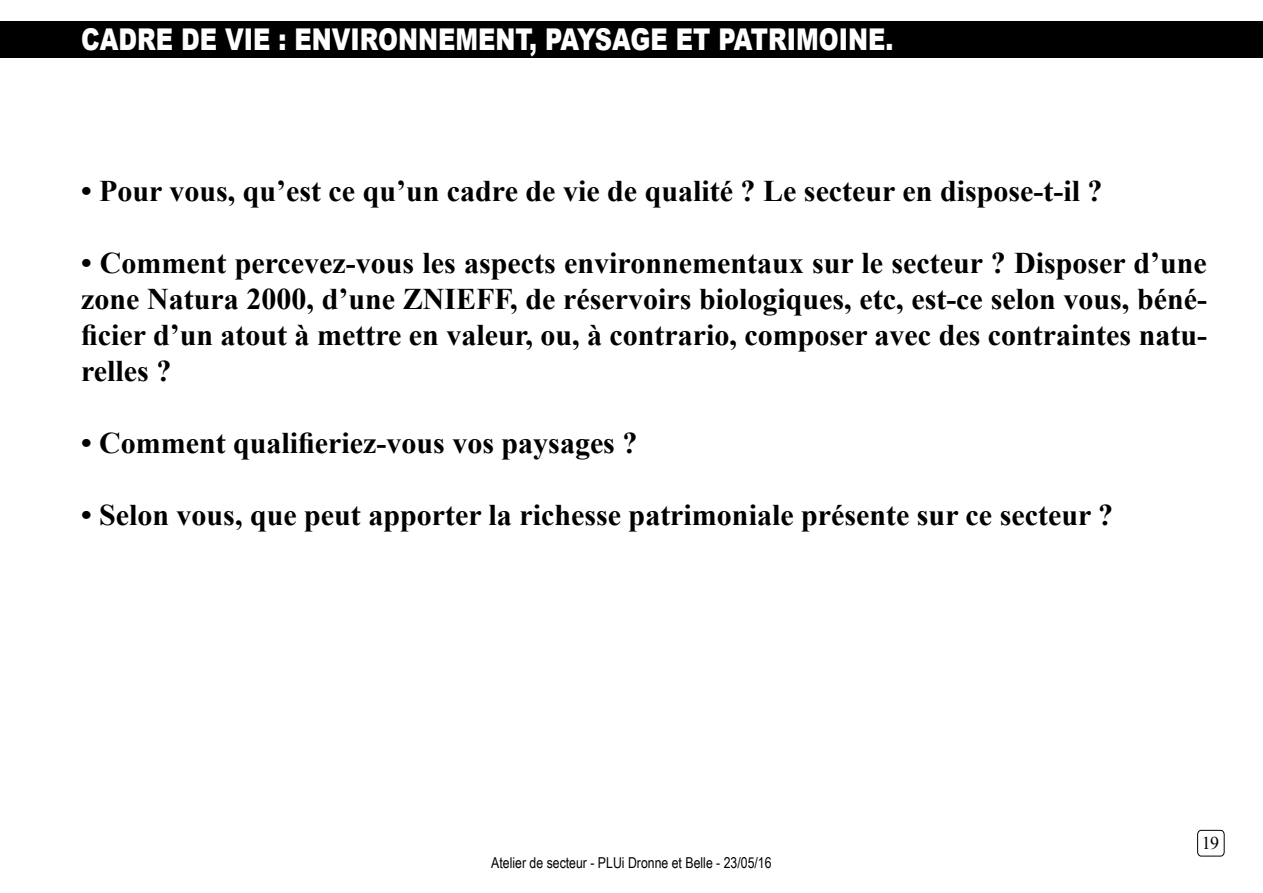
<style>
.page{position:relative;width:1263px;height:893px;background:#fff}
.page>*{position:absolute;margin:0;border:0;box-sizing:border-box;transform-origin:0 0}
.t1{font:700 30px/36px "Times New Roman";color:#000;text-align:justify}
.t2{font:900 30px "Arial";color:#fff;scale:.8 1}
.t3{font:18px "Times New Roman";color:#000}
.t4{font:15px "Arial Narrow";color:#000}
</style>
<div class="page">
<div style="left:0;top:21px;width:1263px;height:36px;background:#000"></div>
<svg style="left:1197px;top:830px;width:28px;height:27px"></svg>
<p class="t2" style="left:81px;top:17px;width:1017px">CADRE DE VIE : ENVIRONNEMENT, PAYSAGE ET PATRIMOINE.</p>
<p class="t1" style="left:81px;top:172px;width:1023px">• Pour vous, qu’est ce qu’un cadre de vie de qualité ? Le secteur en dispose-t-il ?</p>
<p class="t1" style="left:81px;top:244px;width:1127px">• Comment percevez-vous les aspects environnementaux sur le secteur ? Disposer d’une zone Natura 2000, d’une ZNIEFF, de réservoirs biologiques, etc, est-ce selon vous, béné&shy;ficier d’un atout à mettre en valeur, ou, à contrario, composer avec des contraintes natu&shy;relles ?</p>
<p class="t1" style="left:81px;top:424px;width:558px">• Comment qualifieriez-vous vos paysages ?</p>
<p class="t1" style="left:81px;top:496px;width:1034px">• Selon vous, que peut apporter la richesse patrimoniale présente sur ce secteur ?</p>
<p class="t4" style="left:491px;top:851px;width:282px">Atelier de secteur - PLUi Dronne et Belle - 23/05/16</p>
<p class="t3" style="left:1202px;top:830px;width:19px">19</p>
</div>
